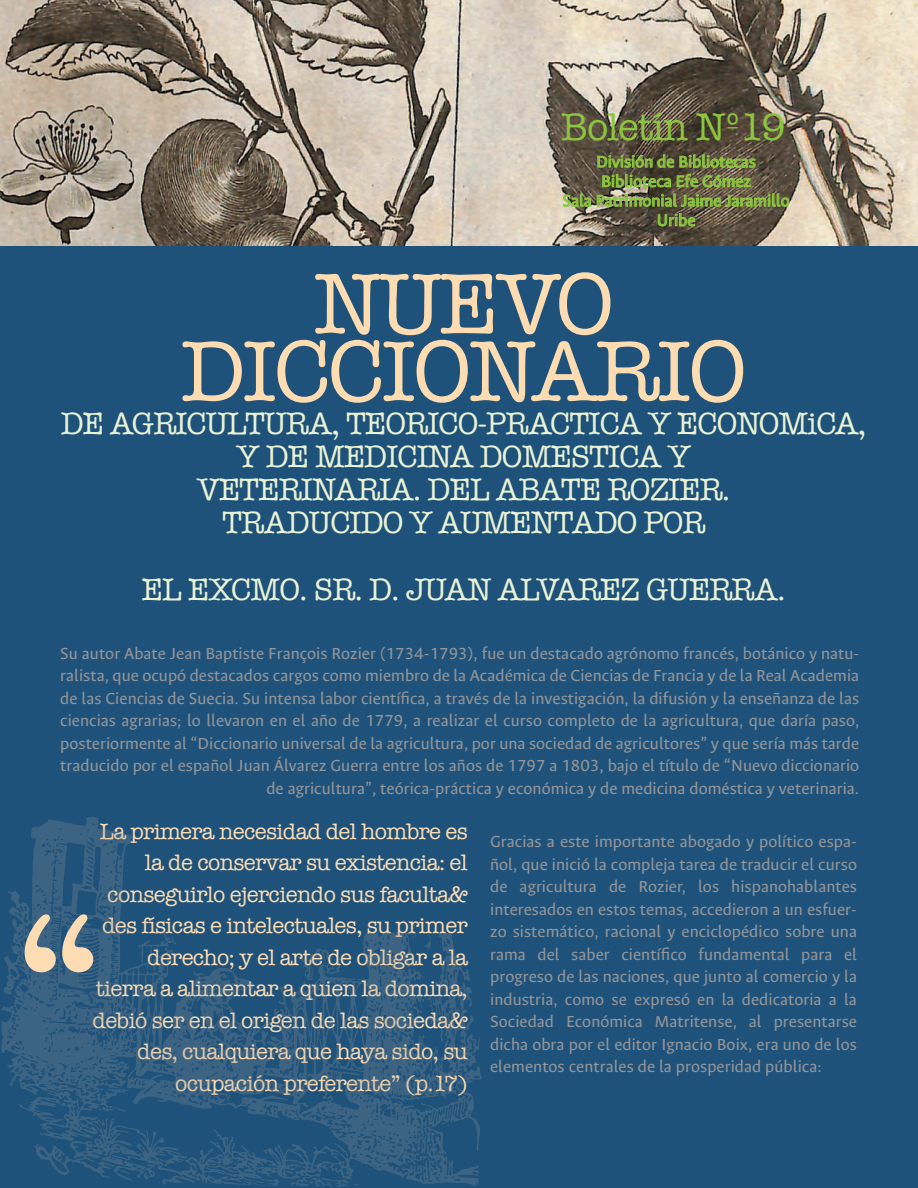
<style>
.page{position:relative;width:918px;height:1188px;background:#fff}
.page>*{position:absolute;margin:0;border:0;box-sizing:border-box;transform-origin:0 0}
.t1{font:197.85px "American Typewriter";color:#fedcb3;scale:1.05 1}
.t2{font:88.5px/67.5px "American Typewriter";letter-spacing:-.03em;color:#fedcb2;text-align:center}
.t3{font:39px "American Typewriter";letter-spacing:-.03em;color:#8bc63e}
.t4{font:31.5px/33px "American Typewriter";letter-spacing:-.03em;color:#e9f2d4;text-align:center}
.t5{font:22.5px/31.5px "American Typewriter";letter-spacing:-.03em;color:#fedcb3;text-align:right}
.t6{font:18px/22.5px "Ancizar Sans";letter-spacing:.005em;color:#939598;text-align:right}
.t7{font:18px/19.5px "Ancizar Sans";color:#8bc63e;text-align:center}
</style>
<div class="page">
<div style="left:0;top:245px;width:918px;height:943px;background:#1e527a"></div>
<svg style="left:1px;top:817px;width:481px;height:370px;background:#28577c"></svg>
<svg style="left:425px;top:932px;width:7px;height:19px"></svg>
<svg style="left:310px;top:1178px;width:22px;height:9px"></svg>
<svg style="left:261px;top:1178px;width:18px;height:8px"></svg>
<img style="left:0;top:0;width:918px;height:245px">
<svg style="left:597px;top:154px;width:77px;height:14px"></svg>
<svg style="left:680px;top:154px;width:76px;height:14px"></svg>
<svg style="left:563px;top:193px;width:28px;height:14px"></svg>
<img style="left:597px;top:174px;width:192px;height:33px">
<svg style="left:658px;top:213px;width:37px;height:14px"></svg>
<h3 class="t3" style="left:561px;top:105px;width:226px">Boletín Nº19</h3>
<p class="t7" style="left:562px;top:152px;width:229px">División de Bibliotecas<br>Biblioteca Efe Gómez<br>Sala Patrimonial Jaime Jaramillo<br>Uribe</p>
<h2 class="t2" style="left:181px;top:271px;width:567px">NUEVO<br>DICCIONARIO</h2>
<h3 class="t4" style="left:61px;top:407px;width:807px">DE AGRICULTURA, TEORICO-PRACTICA Y ECONOMiCA,<br>Y DE MEDICINA DOMESTICA Y<br>VETERINARIA. DEL ABATE ROZIER.<br>TRADUCIDO Y AUMENTADO POR</h3>
<h3 class="t4" style="left:142px;top:574px;width:645px">EL EXCMO. SR. D. JUAN ALVAREZ GUERRA.</h3>
<p class="t6" style="left:60px;top:642px;width:801px">Su autor Abate Jean Baptiste François Rozier (1734-1793), fue un destacado agrónomo francés, botánico y natu&shy;ralista, que ocupó destacados cargos como miembro de la Académica de Ciencias de Francia y de la Real Academia de las Ciencias de Suecia. Su intensa labor científica, a través de la investigación, la difusión y la enseñanza de las ciencias agrarias; lo llevaron en el año de 1779, a realizar el curso completo de la agricultura, que daría paso, posteriormente al “Diccionario universal de la agricultura, por una sociedad de agricultores” y que sería más tarde traducido por el español Juan Álvarez Guerra entre los años de 1797 a 1803, bajo el título de “Nuevo diccionario de agricultura”, teórica-práctica y económica y de medicina doméstica y veterinaria.</p>
<p class="t6" style="left:490px;top:831px;width:368px;text-align:justify">Gracias a este importante abogado y político espa&shy;ñol, que inició la compleja tarea de traducir el curso de agricultura de Rozier, los hispanohablantes interesados en estos temas, accedieron a un esfuer&shy;zo sistemático, racional y enciclopédico sobre una rama del saber científico fundamental para el progreso de las naciones, que junto al comercio y la industria, como se expresó en la dedicatoria a la Sociedad Económica Matritense, al presentarse dicha obra por el editor Ignacio Boix, era uno de los elementos centrales de la prosperidad pública:</p>
<p class="t5" style="left:93px;top:815px;width:377px">La primera necesidad del hombre es la de conservar su existencia: el conseguirlo ejerciendo sus faculta&amp; des físicas e intelectuales, su primer derecho; y el arte de obligar a la tierra a alimentar a quien la domina, debió ser en el origen de las socieda&amp; des, cualquiera que haya sido, su</p>
<h1 class="t1" style="left:13px;top:874px;width:88px">“</h1>
<p class="t5" style="left:175px;top:1067px;width:294px">ocupación preferente” (p.17)</p>
</div>
